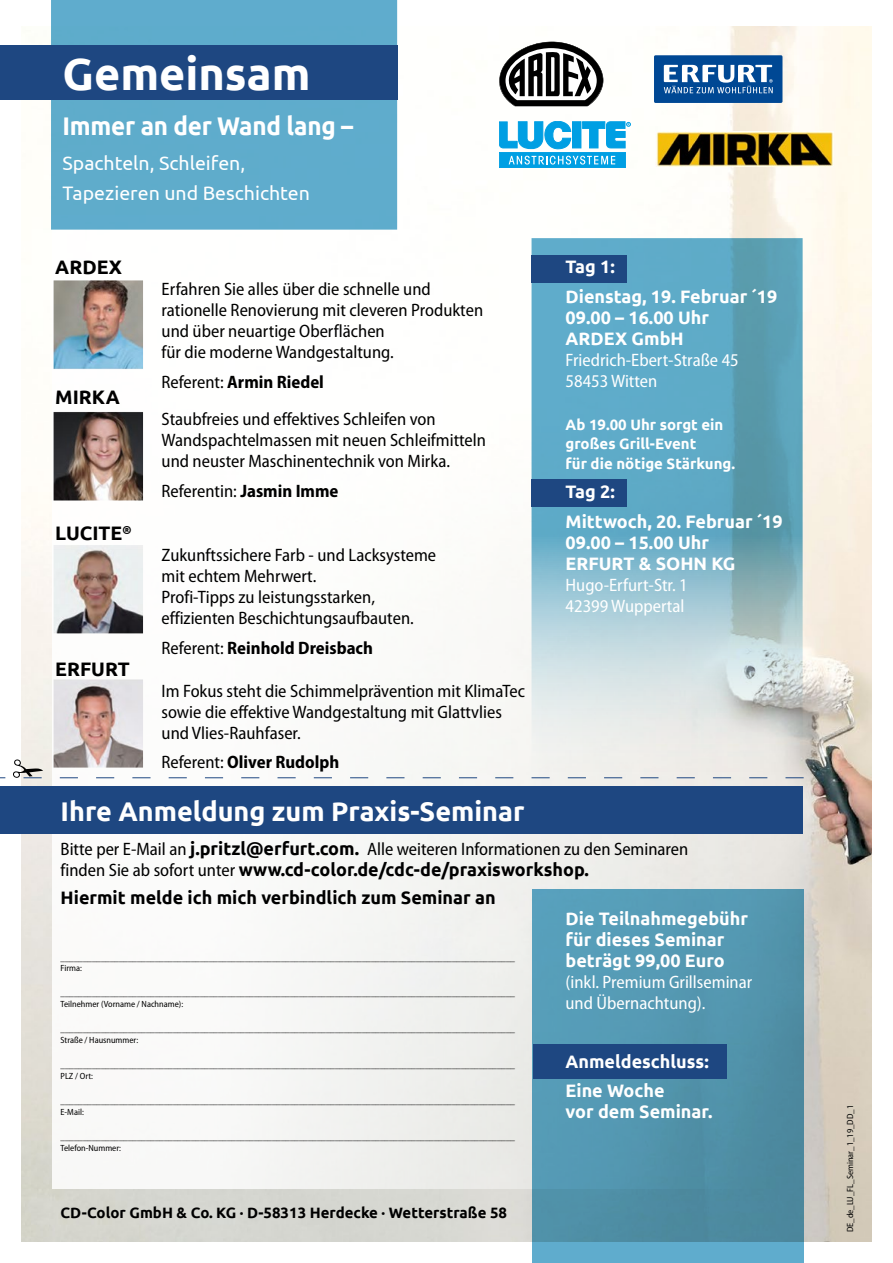
<style>
.page{position:relative;width:893px;height:1263px;background:#fff}
.page>*{position:absolute;margin:0;border:0;box-sizing:border-box;transform-origin:0 0}
.t1{font:700 45px "Ubuntu";color:#fff}
.t2{font:700 27px "Ubuntu";color:#fff}
.t3{font:700 25.5px "Ubuntu";letter-spacing:-.01em;color:#fff;scale:.95 1}
.t4{font:19.5px/30px "Ubuntu";color:#fff}
.t5{font:700 19.5px "Ubuntu";color:#000}
.t6{font:18px/21px "Myriad Pro CD Semicondensed Regula";color:#000}
.t7{font:700 18px/21px "Ubuntu";color:#fff}
.t8{font:18px/21px "Myriad Pro CD Semicondensed Regula";color:#fff}
.t9{font:700 18px "Ubuntu";color:#000}
.t10{font:700 semi-condensed 18px "Myriad Pro CD";color:#000}
.t11{font:700 15px/19.5px "Ubuntu";color:#fff}
.t12{font:700 15px "Ubuntu";color:#000}
.t13{font:9px/10.5px "Myriad Pro CD Semicondensed Regula";color:#000}
.s1{font-family:"Myriad Pro CD Semicondensed Regula";font-weight:400;font-stretch:normal}
.s2{font-family:"Myriad Pro CD";font-weight:700;font-stretch:semi-condensed}
.s3{font-family:"Ubuntu";font-weight:700}
.s4{font-family:"Myriad Pro CD Semicondensed Regula";font-weight:400}
</style>
<div class="page">
<img style="left:21px;top:26px;width:851px;height:1216px">
<div style="left:52px;top:215px;width:722px;height:973px;background:#fff"></div>
<div style="left:51px;top:0;width:346px;height:230px;background:#5faccc"></div>
<svg style="left:531px;top:238px;width:272px;height:521px"></svg>
<div style="left:0;top:787px;width:803px;height:47px;background:#1e4781"></div>
<div style="left:0;top:45px;width:397px;height:55px;background:#1e4781"></div>
<svg style="left:533px;top:890px;width:271px;height:373px;fill:#5497b0"></svg>
<svg style="left:0;top:759px;width:804px;height:19px"></svg>
<div style="left:572px;top:122px;width:9px;height:26px;background:#009fe3"></div>
<svg style="left:499px;top:121px;width:72px;height:28px"></svg>
<svg style="left:582px;top:122px;width:49px;height:26px"></svg>
<div style="left:499px;top:153px;width:126px;height:15px;background:#009fe3"></div>
<svg style="left:509px;top:156px;width:106px;height:9px"></svg>
<svg style="left:499px;top:42px;width:104px;height:64px"></svg>
<img style="left:656px;top:132px;width:177px;height:34px">
<div style="left:654px;top:55px;width:128px;height:48px;background:#004894;border-radius:2px"></div>
<svg style="left:664px;top:65px;width:109px;height:28px"></svg>
<img style="left:54px;top:280px;width:89px;height:487px">
<div style="left:533px;top:1044px;width:194px;height:35px;background:#1e4781"></div>
<div style="left:531px;top:480px;width:96px;height:27px;background:#1e4781"></div>
<div style="left:531px;top:255px;width:96px;height:28px;background:#1e4781"></div>
<h1 class="t1" style="left:63px;top:46px;width:249px">Gemeinsam</h1>
<h3 class="t3" style="left:63px;top:110px;width:308px">Immer an der Wand lang –</h3>
<h3 class="t4" style="left:63px;top:148px;width:249px">Spachteln, Schleifen,<br>Tapezieren und Beschichten</h3>
<h3 class="t5" style="left:55px;top:255px;width:68px">ARDEX</h3>
<h3 class="t5" style="left:55px;top:385px;width:66px">MIRKA</h3>
<h3 class="t5" style="left:55px;top:521px;width:78px">LUCITE<sup>®</sup></h3>
<h3 class="t5" style="left:55px;top:657px;width:76px">ERFURT</h3>
<h3 class="t6" style="left:162px;top:278px;width:323px">Erfahren Sie alles über die schnelle und rationelle Renovierung mit cleveren Produkten und über neuartige Oberflächen<br>für die moderne Wandgestaltung.</h3>
<h3 class="t10" style="left:162px;top:370px;width:164px"><span class="s1">Referent:</span> Armin Riedel</h3>
<h3 class="t6" style="left:162px;top:408px;width:326px">Staubfreies und effektives Schleifen von<br>Wandspachtelmassen mit neuen Schleifmitteln und neuster Maschinentechnik von Mirka.</h3>
<h3 class="t6" style="left:162px;top:480px;width:178px">Referentin: <span class="s2">Jasmin Imme</span></h3>
<h3 class="t6" style="left:162px;top:544px;width:276px">Zukunftssichere Farb - und Lacksysteme mit echtem Mehrwert.<br>Profi-Tipps zu leistungsstarken, effizienten Beschichtungsaufbauten.</h3>
<h3 class="t10" style="left:162px;top:636px;width:213px"><span class="s1">Referent:</span> Reinhold Dreisbach</h3>
<h3 class="t6" style="left:162px;top:680px;width:365px">Im Fokus steht die Schimmelprävention mit KlimaTec sowie die effektive Wandgestaltung mit Glattvlies und Vlies-Rauhfaser.</h3>
<h3 class="t10" style="left:162px;top:750px;width:179px"><span class="s1">Referent:</span> Oliver Rudolph</h3>
<h2 class="t2" style="left:61px;top:795px;width:465px">Ihre Anmeldung zum Praxis-Seminar</h2>
<h3 class="t7" style="left:566px;top:252px;width:213px;line-height:29.5px">Tag 1:<br>Dienstag, 19. Februar ´19</h3>
<h3 class="t7" style="left:566px;top:307px;width:145px">09.00 – 16.00 Uhr<br>ARDEX GmbH</h3>
<h3 class="t8" style="left:566px;top:349px;width:175px">Friedrich-Ebert-Straße 45<br>58453 Witten</h3>
<h3 class="t11" style="left:566px;top:415px;width:171px">Ab 19.00 Uhr sorgt ein großes Grill-Event<br>für die nötige Stärkung.</h3>
<h3 class="t7" style="left:566px;top:477px;width:219px;line-height:29.5px">Tag 2:<br>Mittwoch, 20. Februar ´19</h3>
<h3 class="t7" style="left:566px;top:532px;width:171px">09.00 – 15.00 Uhr<br>ERFURT &amp; SOHN KG</h3>
<h3 class="t8" style="left:566px;top:574px;width:124px">Hugo-Erfurt-Str. 1<br>42399 Wuppertal</h3>
<h3 class="t6" style="left:61px;top:838px;width:629px">Bitte per E-Mail an <span class="s3">j.pritzl@erfurt.com.</span> Alle weiteren Informationen zu den Seminaren</h3>
<h3 class="t9" style="left:61px;top:859px;width:530px"><span class="s4">finden Sie ab sofort unter</span> www.cd-color.de/cdc-de/praxisworkshop.</h3>
<h3 class="t9" style="left:61px;top:886px;width:437px">Hiermit melde ich mich verbindlich zum Seminar an</h3>
<p class="t13" style="left:61px;top:952px;width:456px">_____________________________________________________________________________________________________<br>Firma:</p>
<p class="t13" style="left:61px;top:988px;width:456px">_____________________________________________________________________________________________________<br>Teilnehmer (Vorname / Nachname):</p>
<p class="t13" style="left:61px;top:1024px;width:456px">_____________________________________________________________________________________________________<br>Straße / Hausnummer:</p>
<p class="t13" style="left:61px;top:1060px;width:456px">_____________________________________________________________________________________________________<br>PLZ / Ort:</p>
<p class="t13" style="left:61px;top:1096px;width:456px">_____________________________________________________________________________________________________<br>E-Mail:</p>
<p class="t13" style="left:61px;top:1131px;width:456px">_____________________________________________________________________________________________________<br>Telefon-Nummer:</p>
<h3 class="t12" style="left:61px;top:1204px;width:448px">CD-Color GmbH &amp; Co. KG · D-58313 Herdecke · Wetterstraße 58</h3>
<h3 class="t7" style="left:566px;top:908px;width:184px">Die Teilnahmegebühr für dieses Seminar beträgt 99,00 Euro</h3>
<h3 class="t8" style="left:566px;top:971px;width:188px">(inkl. Premium Grillseminar und Übernachtung).</h3>
<h3 class="t7" style="left:566px;top:1046px;width:145px;line-height:29.5px">Anmeldeschluss:<br>Eine Woche</h3>
<h3 class="t7" style="left:566px;top:1101px;width:148px">vor dem Seminar.</h3>
<p class="t13" style="left:845px;top:1232px;width:129px;rotate:-90deg">DE_de_LU_FL_Seminar_1_19_DD_1</p>
</div>
